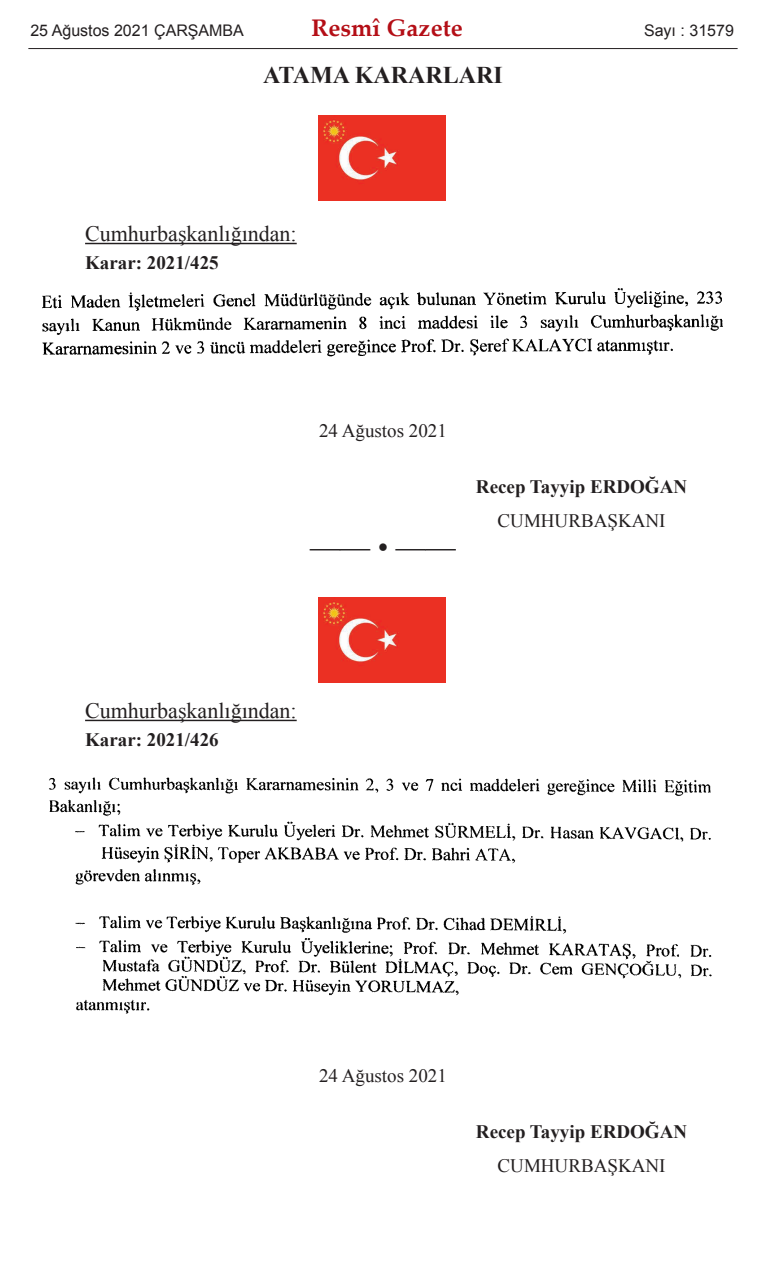
<style>
.page{position:relative;width:766px;height:1269px;background:#fff}
.page>*{position:absolute;margin:0;border:0;box-sizing:border-box;transform-origin:0 0}
.t1{font:30px "Times New Roman";color:#231f20}
.t2{font:700 24px "Times New Roman";color:#231f20}
.t3{font:700 24px "Palatino Linotype";color:#b40e16}
.t4{font:22px "Times New Roman";color:#231f20}
.t5{font:700 19px "Times New Roman";color:#231f20}
.t6{font:19px "Times New Roman";color:#231f20}
.t7{font:16px "Arial";color:#231f20}
</style>
<div class="page">
<hr style="left:85px;top:243px;width:211px;height:1px;background:#231f20">
<hr style="left:85px;top:720px;width:211px;height:1px;background:#231f20">
<img style="left:318px;top:116px;width:127px;height:85px">
<img style="left:42px;top:288px;width:681px;height:69px">
<img style="left:318px;top:598px;width:127px;height:85px">
<img style="left:49px;top:777px;width:663px;height:237px">
<hr style="left:28px;top:48px;width:709px;height:1px;background:#231f20">
<p class="t7" style="left:30px;top:21px;width:215px">25 Ağustos 2021 ÇARŞAMBA</p>
<p class="t3" style="left:311px;top:18px;width:153px">Resmî Gazete</p>
<p class="t7" style="left:643px;top:21px;width:91px">Sayı : 31579</p>
<p class="t2" style="left:263px;top:62px;width:241px">ATAMA KARARLARI</p>
<p class="t4" style="left:85px;top:221px;width:213px">Cumhurbaşkanlığından:</p>
<p class="t5" style="left:85px;top:252px;width:135px">Karar: 2021/425</p>
<p class="t6" style="left:319px;top:420px;width:129px">24 Ağustos 2021</p>
<h1 class="t1" style="left:310px;top:530px;width:147px">—— • ——</h1>
<p class="t5" style="left:476px;top:476px;width:213px">Recep Tayyip ERDOĞAN</p>
<p class="t6" style="left:497px;top:510px;width:169px">CUMHURBAŞKANI</p>
<p class="t4" style="left:85px;top:698px;width:213px">Cumhurbaşkanlığından:</p>
<p class="t5" style="left:85px;top:729px;width:135px">Karar: 2021/426</p>
<p class="t6" style="left:319px;top:1065px;width:129px">24 Ağustos 2021</p>
<p class="t5" style="left:476px;top:1121px;width:213px">Recep Tayyip ERDOĞAN</p>
<p class="t6" style="left:497px;top:1155px;width:169px">CUMHURBAŞKANI</p>
</div>
